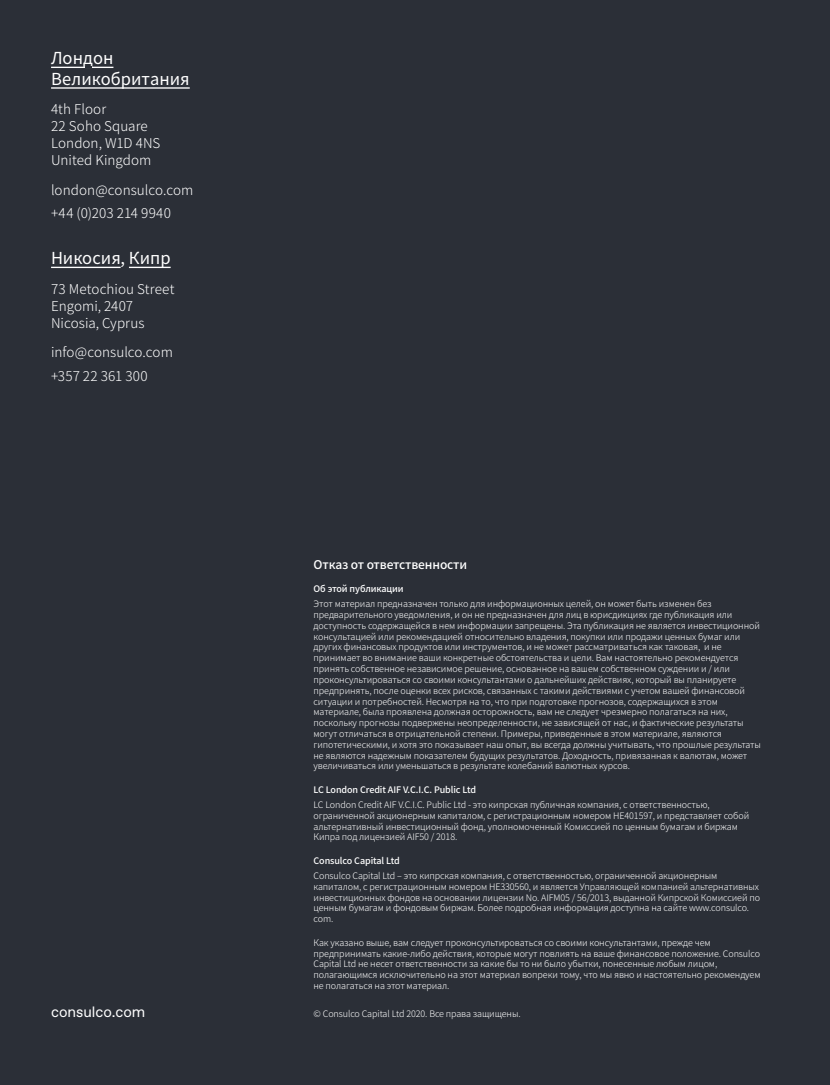
<style>
.page{position:relative;width:830px;height:1085px;background:#fff}
.page>*{position:absolute;margin:0;border:0;box-sizing:border-box;transform-origin:0 0}
.t1{font:16.5px/20.7px "Noto Sans SC";color:#fff}
.t2{font:15px "Favorit Std";color:#fff}
.t3{font:300 13.5px/16.8px "Noto Sans SC";letter-spacing:.005em;color:#fff}
.t4{font:500 12px "Noto Sans SC";letter-spacing:-.01em;color:#fff}
.t5{font:300 9px/10.8px "Noto Sans SC";letter-spacing:-.01em;color:#fff}
.t6{font:500 9px "Noto Sans SC";letter-spacing:-.01em;color:#fff}
</style>
<div class="page">
<div style="left:0;top:0;width:829px;height:1084px;background:#2b2f37"></div>
<hr style="left:51px;top:67px;width:62px;height:1px;background:#fff">
<hr style="left:51px;top:87px;width:139px;height:2px;background:#fff">
<hr style="left:51px;top:267px;width:70px;height:1px;background:#fff">
<hr style="left:129px;top:267px;width:41px;height:1px;background:#fff">
<h1 class="t1" style="left:51px;top:48px;width:140px">Лондон<br>Великобритания</h1>
<h3 class="t3" style="left:51px;top:101px;width:111px">4th Floor<br>22 Soho Square<br>London, W1D 4NS<br>United Kingdom</h3>
<h3 class="t3" style="left:51px;top:178px;width:144px;line-height:23.2px">london@consulco.com +44 (0)203 214 9940</h3>
<h1 class="t1" style="left:51px;top:248px;width:121px">Никосия, Кипр</h1>
<h3 class="t3" style="left:51px;top:281px;width:125px">73 Metochiou Street<br>Engomi, 2407<br>Nicosia, Cyprus</h3>
<h3 class="t3" style="left:51px;top:341px;width:123px;line-height:23.2px">info@consulco.com +357 22 361 300</h3>
<h2 class="t2" style="left:51px;top:1001px;width:96px">consulco.com</h2>
<h3 class="t4" style="left:313px;top:557px;width:155px">Отказ от ответственности</h3>
<p class="t6" style="left:313px;top:583px;width:92px">Об этой публикации</p>
<p class="t5" style="left:313px;top:598px;width:449px">Этот материал предназначен только для информационных целей, он может быть изменен без предварительного уведомления, и он не предназначен для лиц в юрисдикциях где публикация или доступность содержащейся в нем информации запрещены. Эта публикация не является инвестиционной консультацией или рекомендацией относительно владения, покупки или продажи ценных бумаг или других финансовых продуктов или инструментов, и не может рассматриваться как таковая, и не принимает во внимание ваши конкретные обстоятельства и цели. Вам настоятельно рекомендуется принять собственное независимое решение, основанное на вашем собственном суждении и / или проконсультироваться со своими консультантами о дальнейших действиях, который вы планируете предпринять, после оценки всех рисков, связанных с такими действиями с учетом вашей финансовой ситуации и потребностей. Несмотря на то, что при подготовке прогнозов, содержащихся в этом материале, была проявлена должная осторожность, вам не следует чрезмерно полагаться на них, поскольку прогнозы подвержены неопределенности, не зависящей от нас, и фактические результаты могут отличаться в отрицательной степени. Примеры, приведенные в этом материале, являются гипотетическими, и хотя это показывает наш опыт, вы всегда должны учитывать, что прошлые результаты не являются надежным показателем будущих результатов. Доходность, привязанная к валютам, может увеличиваться или уменьшаться в результате колебаний валютных курсов.</p>
<p class="t6" style="left:313px;top:784px;width:164px">LC London Credit AIF V.C.I.C. Public Ltd</p>
<p class="t5" style="left:313px;top:799px;width:437px">LC London Credit AIF V.C.I.C. Public Ltd - это кипрская публичная компания, с ответственностью, ограниченной акционерным капиталом, с регистрационным номером HE401597, и представляет собой альтернативный инвестиционный фонд, уполномоченный Комиссией по ценным бумагам и биржам Кипра под лицензией AIF50 / 2018.</p>
<p class="t6" style="left:313px;top:855px;width:88px">Consulco Capital Ltd</p>
<p class="t5" style="left:313px;top:870px;width:448px">Consulco Capital Ltd – это кипрская компания, с ответственностью, ограниченной акционерным капиталом, с регистрационным номером HE330560, и является Управляющей компанией альтернативных инвестиционных фондов на основании лицензии No. AIFM05 / 56/2013, выданной Кипрской Комиссией по ценным бумагам и фондовым биржам. Более подробная информация доступна на сайте www.consulco. com.</p>
<p class="t5" style="left:313px;top:937px;width:448px">Как указано выше, вам следует проконсультироваться со своими консультантами, прежде чем предпринимать какие-либо действия, которые могут повлиять на ваше финансовое положение. Consulco Capital Ltd не несет ответственности за какие бы то ни было убытки, понесенные любым лицом, полагающимся исключительно на этот материал вопреки тому, что мы явно и настоятельно рекомендуем не полагаться на этот материал.</p>
<p class="t5" style="left:313px;top:1008px;width:208px">© Consulco Capital Ltd 2020. Все права защищены.</p>
</div>
